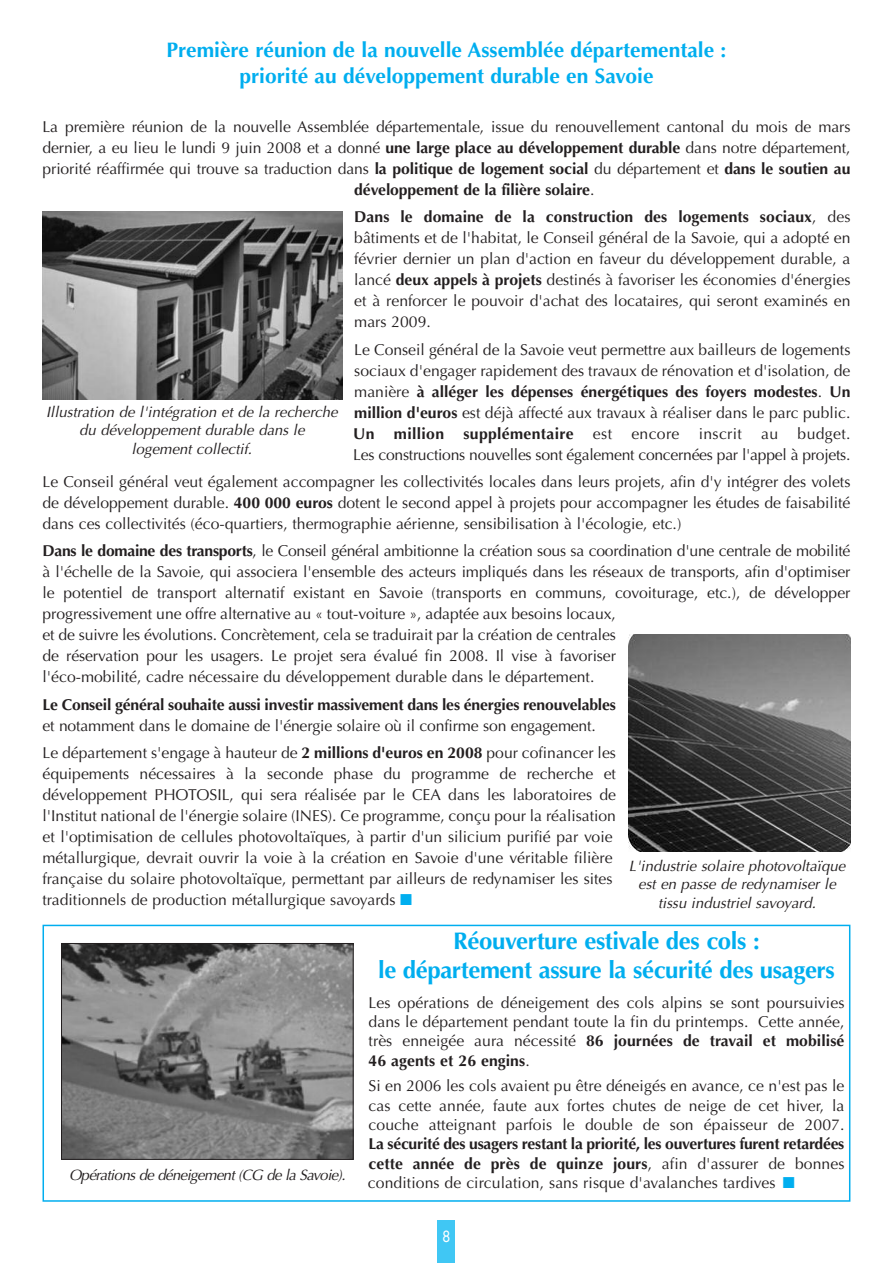
<style>
.page{position:relative;width:893px;height:1263px;background:#fff}
.page>*{position:absolute;margin:0;border:0;box-sizing:border-box;transform-origin:0 0}
.t1{font:700 24px/29.4px "Optima";letter-spacing:-.015em;color:#00aeef;text-align:center}
.t2{font:700 21px/25.8px "Optima";color:#00aeef;text-align:center}
.t3{font:15.75px/21px "Optima";color:#231f20;text-align:justify}
.t4{font:700 15.75px/19.4px "Optima";letter-spacing:-.01em;color:#231f20;text-align:justify}
.t5{font:italic 15px/18.3px "Optima";color:#231f20;text-align:center}
.t6{font:italic 15px "Optima";letter-spacing:-.04em;color:#231f20}
.t7{font:15px "Futura";color:#fff;scale:.9 1}
.s1{font-weight:700}
.s2{font-weight:400}
.s3{color:#00aeef}
</style>
<div class="page">
<div style="left:438px;top:1220px;width:17px;height:43px;background:#40c7f4"></div>
<img style="left:43px;top:211px;width:299px;height:188px">
<img style="left:628px;top:635px;width:222px;height:216px">
<div style="left:43px;top:925px;width:807px;height:277px;border:2px solid #00aeef"></div>
<img style="left:63px;top:945px;width:289px;height:213px">
<div style="left:61px;top:943px;width:293px;height:217px;border:1px solid #231f20"></div>
<h2 class="t2" style="left:167px;top:39px;width:561px">Première réunion de la nouvelle Assemblée départementale : priorité au développement durable en Savoie</h2>
<p class="t3" style="left:43px;top:117px;width:809px">La première réunion de la nouvelle Assemblée départementale, issue du renouvellement cantonal du mois de mars</p>
<p class="t3" style="left:43px;top:138px;width:809px">dernier, a eu lieu le lundi 9 juin 2008 et a donné <span class="s1">une large place au développement durable</span> dans notre département,</p>
<p class="t3" style="left:43px;top:159px;width:809px">priorité réaffirmée qui trouve sa traduction dans <span class="s1">la politique de logement social</span> du département et <span class="s1">dans le soutien au</span></p>
<p class="t4" style="left:354px;top:181px;width:242px">développement de la filière solaire<span class="s2">.</span></p>
<p class="t3" style="left:354px;top:208px;width:498px"><span class="s1">Dans le domaine de la construction des logements sociaux</span>, des bâtiments et de l'habitat, le Conseil général de la Savoie, qui a adopté en février dernier un plan d'action en faveur du développement durable, a lancé <span class="s1">deux appels à projets</span> destinés à favoriser les économies d'énergies et à renforcer le pouvoir d'achat des locataires, qui seront examinés en mars 2009.</p>
<p class="t3" style="left:353px;top:340px;width:499px">Le Conseil général de la Savoie veut permettre aux bailleurs de logements sociaux d'engager rapidement des travaux de rénovation et d'isolation, de manière <span class="s1">à alléger les dépenses énergétiques des foyers modestes</span>. <span class="s1">Un million d'euros</span> est déjà affecté aux travaux à réaliser dans le parc public.<br><span class="s1">Un million supplémentaire</span> est encore inscrit au budget.<br>Les constructions nouvelles sont également concernées par l'appel à projets.</p>
<p class="t3" style="left:43px;top:473px;width:809px">Le Conseil général veut également accompagner les collectivités locales dans leurs projets, afin d'y intégrer des volets de développement durable. <span class="s1">400 000 euros</span> dotent le second appel à projets pour accompagner les études de faisabilité dans ces collectivités (éco-quartiers, thermographie aérienne, sensibilisation à l'écologie, etc.)</p>
<p class="t3" style="left:43px;top:542px;width:809px;text-align:left"><span class="s1">Dans le domaine des transports</span>, le Conseil général ambitionne la création sous sa coordination d'une centrale de mobilité à l'échelle de la Savoie, qui associera l'ensemble des acteurs impliqués dans les réseaux de transports, afin d'optimiser le potentiel de transport alternatif existant en Savoie (transports en communs, covoiturage, etc.), de développer progressivement une offre alternative au « tout-voiture », adaptée aux besoins locaux,<br>et de suivre les évolutions. Concrètement, cela se traduirait par la création de centrales<br>de réservation pour les usagers. Le projet sera évalué fin 2008. Il vise à favoriser<br>l'éco-mobilité, cadre nécessaire du développement durable dans le département.</p>
<p class="t4" style="left:43px;top:696px;width:575px">Le Conseil général souhaite aussi investir massivement dans les énergies renouvelables</p>
<p class="t3" style="left:43px;top:713px;width:575px;line-height:27.5px">et notamment dans le domaine de l'énergie solaire où il confirme son engagement.<br>Le département s'engage à hauteur de <span class="s1">2 millions d'euros en 2008</span> pour cofinancer les</p>
<p class="t3" style="left:43px;top:765px;width:575px;text-align:left">équipements nécessaires à la seconde phase du programme de recherche et développement PHOTOSIL, qui sera réalisée par le CEA dans les laboratoires de l'Institut national de l'énergie solaire (INES). Ce programme, conçu pour la réalisation et l'optimisation de cellules photovoltaïques, à partir d'un silicium purifié par voie métallurgique, devrait ouvrir la voie à la création en Savoie d'une véritable filière française du solaire photovoltaïque, permettant par ailleurs de redynamiser les sites traditionnels de production métallurgique savoyards <span class="s3">■</span></p>
<p class="t5" style="left:46px;top:404px;width:293px">Illustration de l'intégration et de la recherche du développement durable dans le<br>logement collectif.</p>
<p class="t5" style="left:629px;top:858px;width:218px">L'industrie solaire photovoltaïque est en passe de redynamiser le tissu industriel savoyard.</p>
<h1 class="t1" style="left:378px;top:928px;width:458px">Réouverture estivale des cols :<br>le département assure la sécurité des usagers</h1>
<p class="t3" style="left:369px;top:994px;width:477px;line-height:19.4px">Les opérations de déneigement des cols alpins se sont poursuivies dans le département pendant toute la fin du printemps. Cette année, très enneigée aura nécessité <span class="s1">86 journées de travail et mobilisé 46 agents et 26 engins</span>.</p>
<p class="t3" style="left:369px;top:1078px;width:477px;line-height:19.4px">Si en 2006 les cols avaient pu être déneigés en avance, ce n'est pas le cas cette année, faute aux fortes chutes de neige de cet hiver, la couche atteignant parfois le double de son épaisseur de 2007.</p>
<p class="t4" style="left:368px;top:1136px;width:478px">La sécurité des usagers restant la priorité, les ouvertures furent retardées cette année de près de quinze jours<span class="s2">, afin d'assurer de bonnes conditions de circulation, sans risque d'avalanches tardives</span> <span class="s3">■</span></p>
<p class="t6" style="left:69px;top:1168px;width:278px">Opérations de déneigement (CG de la Savoie).</p>
<p class="t7" style="left:443px;top:1229px;width:10px">8</p>
</div>
